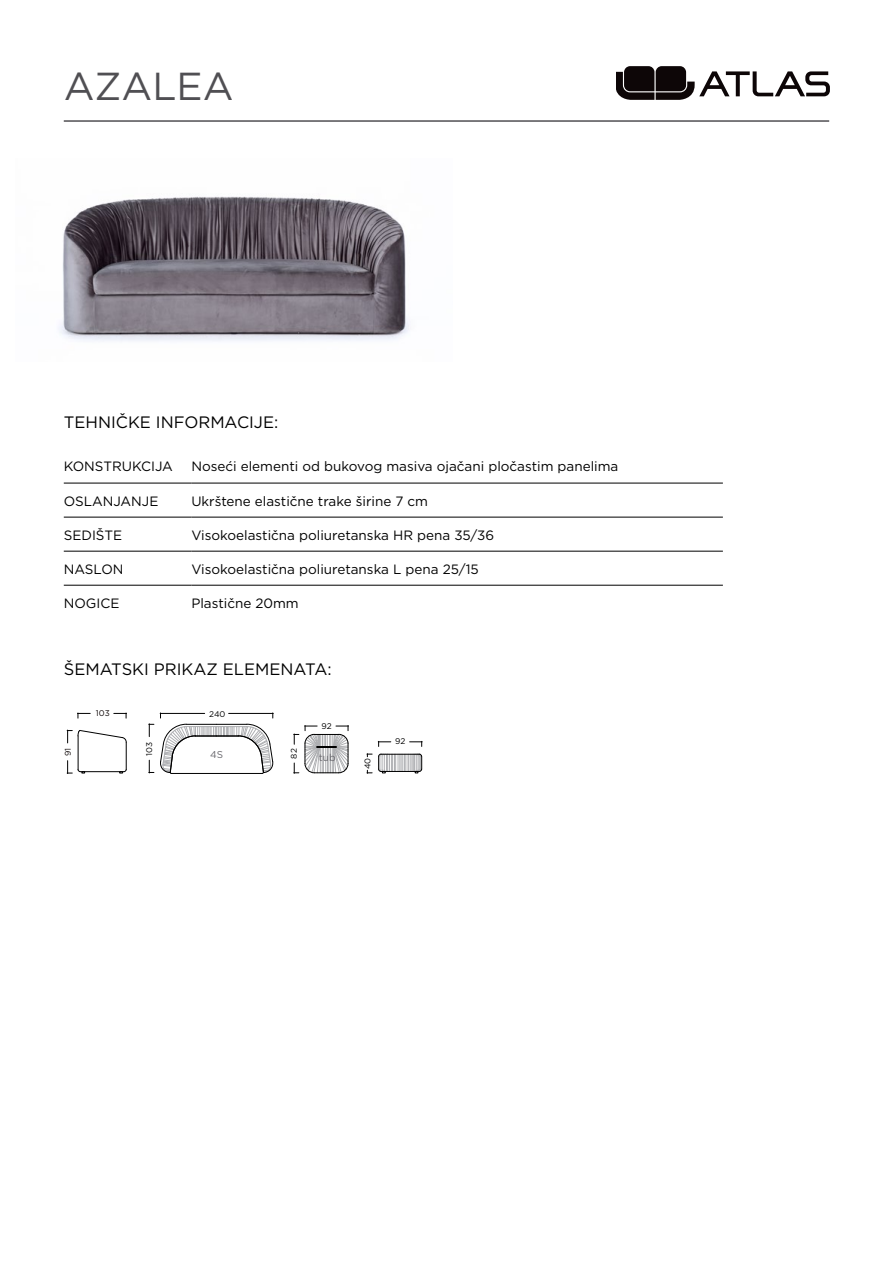
<style>
.page{position:relative;width:893px;height:1268px;background:#fff}
.page>*{position:absolute;margin:0;border:0;box-sizing:border-box;transform-origin:0 0}
.t1{font:39px "Gotham";color:#504f53}
.t2{font:16.5px "Gotham";color:#000}
.t3{font:13.5px "Gotham";color:#000}
.t4{font:9.9px "Gotham";color:#68676c}
.t5{font:8.25px "Gotham";color:#000}
.t6{font:8.25px "Gotham";color:#0d0606}
</style>
<div class="page">
<img style="left:59px;top:196px;width:350px;height:145px">
<svg style="left:616px;top:66px;width:213px;height:34px"></svg>
<hr style="left:64px;top:120px;width:765px;height:2px;background:#504f53">
<hr style="left:64px;top:482px;width:127px;height:1px;background:#000">
<hr style="left:191px;top:482px;width:532px;height:1px;background:#000">
<hr style="left:64px;top:516px;width:127px;height:1px;background:#000">
<hr style="left:191px;top:516px;width:532px;height:1px;background:#000">
<hr style="left:64px;top:550px;width:127px;height:1px;background:#000">
<hr style="left:191px;top:550px;width:532px;height:1px;background:#000">
<hr style="left:64px;top:584px;width:127px;height:1px;background:#000">
<hr style="left:191px;top:584px;width:532px;height:1px;background:#000">
<svg style="left:149px;top:760px;width:5px;height:13px"></svg>
<svg style="left:149px;top:723px;width:5px;height:13px"></svg>
<svg style="left:67px;top:729px;width:60px;height:44px"></svg>
<svg style="left:114px;top:713px;width:13px;height:5px"></svg>
<svg style="left:77px;top:713px;width:13px;height:5px"></svg>
<hr style="left:171px;top:773px;width:91px;height:1px;background:#000">
<svg style="left:160px;top:712px;width:114px;height:61px"></svg>
<hr style="left:195px;top:735px;width:43px;height:1px;background:#000">
<svg style="left:378px;top:741px;width:13px;height:5px"></svg>
<svg style="left:410px;top:741px;width:12px;height:5px"></svg>
<svg style="left:378px;top:753px;width:44px;height:20px"></svg>
<svg style="left:294px;top:725px;width:55px;height:48px"></svg>
<h1 class="t1" style="left:64px;top:61px;width:171px">AZALEA</h1>
<p class="t2" style="left:64px;top:411px;width:216px">TEHNIČKE INFORMACIJE:</p>
<p class="t3" style="left:64px;top:458px;width:111px">KONSTRUKCIJA</p>
<p class="t3" style="left:191px;top:458px;width:429px">Noseći elementi od bukovog masiva ojačani pločastim panelima</p>
<p class="t3" style="left:64px;top:492px;width:96px">OSLANJANJE</p>
<p class="t3" style="left:191px;top:492px;width:238px">Ukrštene elastične trake širine 7 cm</p>
<p class="t3" style="left:64px;top:526px;width:60px">SEDIŠTE</p>
<p class="t3" style="left:191px;top:526px;width:304px">Visokoelastična poliuretanska HR pena 35/36</p>
<p class="t3" style="left:64px;top:560px;width:61px">NASLON</p>
<p class="t3" style="left:191px;top:560px;width:289px">Visokoelastična poliuretanska L pena 25/15</p>
<p class="t3" style="left:64px;top:594px;width:57px">NOGICE</p>
<p class="t3" style="left:191px;top:594px;width:109px">Plastične 20mm</p>
<p class="t2" style="left:64px;top:658px;width:269px">ŠEMATSKI PRIKAZ ELEMENATA:</p>
<p class="t6" style="left:96px;top:707px;width:15px">103</p>
<p class="t6" style="left:63px;top:756px;width:10px;rotate:-90deg">91</p>
<p class="t5" style="left:144px;top:755px;width:15px;rotate:-90deg">103</p>
<p class="t5" style="left:209px;top:708px;width:18px">240</p>
<p class="t4" style="left:210px;top:748px;width:14px">4S</p>
<p class="t5" style="left:289px;top:758px;width:12px;rotate:-90deg">82</p>
<p class="t5" style="left:322px;top:720px;width:12px">92</p>
<p class="t4" style="left:319px;top:751px;width:18px">tub</p>
<p class="t5" style="left:362px;top:769px;width:13px;rotate:-90deg">40</p>
<p class="t5" style="left:395px;top:736px;width:12px">92</p>
</div>
